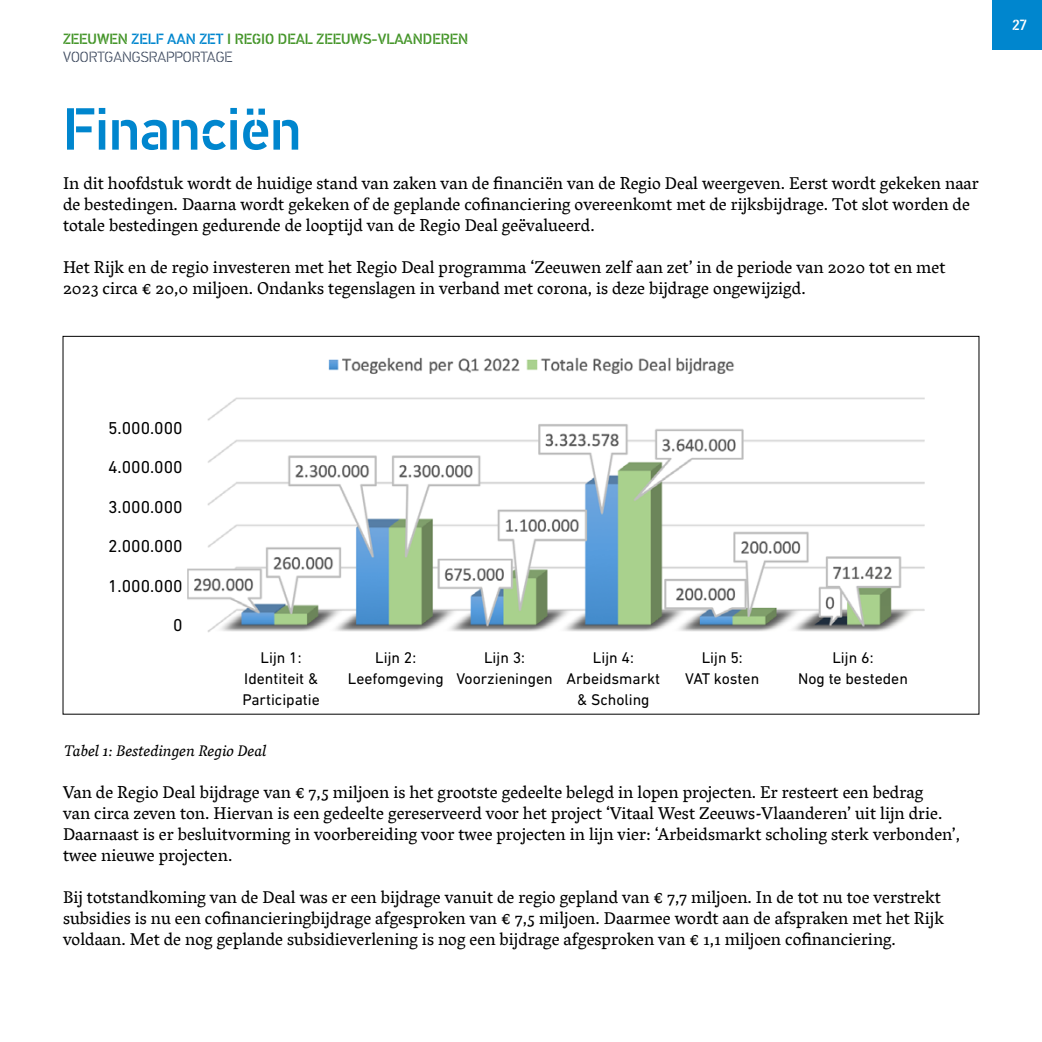
<style>
.page{position:relative;width:1042px;height:1042px;background:#fff}
.page>*{position:absolute;margin:0;border:0;box-sizing:border-box;transform-origin:0 0}
.Kop_1{font:500 59.5px "PF Din Stencil";color:#0086ce}
.plat{font:17.5px/21px "Vesper Pro";color:#000}
.Tussenkop_1{font:17.5px "DIN Next LT Pro";color:#000}
.Tussenkop_1-2{font:15.75px/21px "DIN Next LT Pro";color:#000;text-align:center}
.plat-2{font:italic 15.75px "Vesper Pro";color:#000}
.t1{font:500 14.88px/17.8px "PF Din Stencil";color:#46962b}
.t2{font:500 14.88px "PF Din Stencil";color:#fff}
.s1{color:#0086ce}
.s2{font-weight:300;color:#3d495e}
</style>
<div class="page">
<div style="left:992px;top:0;width:50px;height:50px;background:#0086ce"></div>
<img style="left:187px;top:357px;width:738px;height:276px">
<p class="t1" style="left:63px;top:31px;width:407px">ZEEUWEN <span class="s1">ZELF AAN ZET</span> I REGIO DEAL ZEEUWS-VLAANDEREN<br><span class="s2">VOORTGANGSRAPPORTAGE</span></p>
<p class="Kop_1" style="left:63px;top:94px;width:240px">Financiën</p>
<p class="plat" style="left:63px;top:172px;width:917px">In dit hoofdstuk wordt de huidige stand van zaken van de financiën van de Regio Deal weergeven. Eerst wordt gekeken naar de bestedingen. Daarna wordt gekeken of de geplande cofinanciering overeenkomt met de rijksbijdrage. Tot slot worden de totale bestedingen gedurende de looptijd van de Regio Deal geëvalueerd.</p>
<p class="plat" style="left:63px;top:256px;width:884px">Het Rijk en de regio investeren met het Regio Deal programma ‘Zeeuwen zelf aan zet’ in de periode van 2020 tot en met<br>2023 circa € 20,0 miljoen. Ondanks tegenslagen in verband met corona, is deze bijdrage ongewijzigd.</p>
<p class="t2" style="left:1012px;top:16px;width:16px">27</p>
<p class="Tussenkop_1" style="left:108px;top:417px;width:76px">5.000.000</p>
<p class="Tussenkop_1" style="left:108px;top:457px;width:76px">4.000.000</p>
<p class="Tussenkop_1" style="left:108px;top:497px;width:76px">3.000.000</p>
<p class="Tussenkop_1" style="left:108px;top:536px;width:76px">2.000.000</p>
<p class="Tussenkop_1" style="left:108px;top:576px;width:76px">1.000.000</p>
<p class="Tussenkop_1" style="left:173px;top:615px;width:11px">0</p>
<p class="Tussenkop_1-2" style="left:261px;top:647px;width:43px">Lijn 1:</p>
<p class="Tussenkop_1-2" style="left:244px;top:668px;width:75px">Identiteit &amp;</p>
<p class="Tussenkop_1-2" style="left:242px;top:689px;width:79px">Participatie</p>
<p class="Tussenkop_1-2" style="left:375px;top:647px;width:43px">Lijn 2:</p>
<p class="Tussenkop_1-2" style="left:348px;top:668px;width:97px">Leefomgeving</p>
<p class="Tussenkop_1-2" style="left:484px;top:647px;width:43px">Lijn 3:</p>
<p class="Tussenkop_1-2" style="left:456px;top:668px;width:98px">Voorzieningen</p>
<p class="Tussenkop_1-2" style="left:593px;top:647px;width:43px">Lijn 4:</p>
<p class="Tussenkop_1-2" style="left:566px;top:668px;width:95px">Arbeidsmarkt &amp; Scholing</p>
<p class="Tussenkop_1-2" style="left:702px;top:647px;width:43px">Lijn 5:</p>
<p class="Tussenkop_1-2" style="left:685px;top:668px;width:75px">VAT kosten</p>
<p class="Tussenkop_1-2" style="left:832px;top:647px;width:43px">Lijn 6:</p>
<p class="Tussenkop_1-2" style="left:798px;top:668px;width:111px">Nog te besteden</p>
<p class="plat-2" style="left:63px;top:739px;width:204px">Tabel 1: Bestedingen Regio Deal</p>
<p class="plat" style="left:63px;top:781px;width:898px">Van de Regio Deal bijdrage van € 7,5 miljoen is het grootste gedeelte belegd in lopen projecten. Er resteert een bedrag<br>van circa zeven ton. Hiervan is een gedeelte gereserveerd voor het project ‘Vitaal West Zeeuws-Vlaanderen’ uit lijn drie.<br>Daarnaast is er besluitvorming in voorbereiding voor twee projecten in lijn vier: ‘Arbeidsmarkt scholing sterk verbonden’, twee nieuwe projecten.</p>
<p class="plat" style="left:63px;top:886px;width:882px">Bij totstandkoming van de Deal was er een bijdrage vanuit de regio gepland van € 7,7 miljoen. In de tot nu toe verstrekt subsidies is nu een cofinancieringbijdrage afgesproken van € 7,5 miljoen. Daarmee wordt aan de afspraken met het Rijk voldaan. Met de nog geplande subsidieverlening is nog een bijdrage afgesproken van € 1,1 miljoen cofinanciering.</p>
</div>
